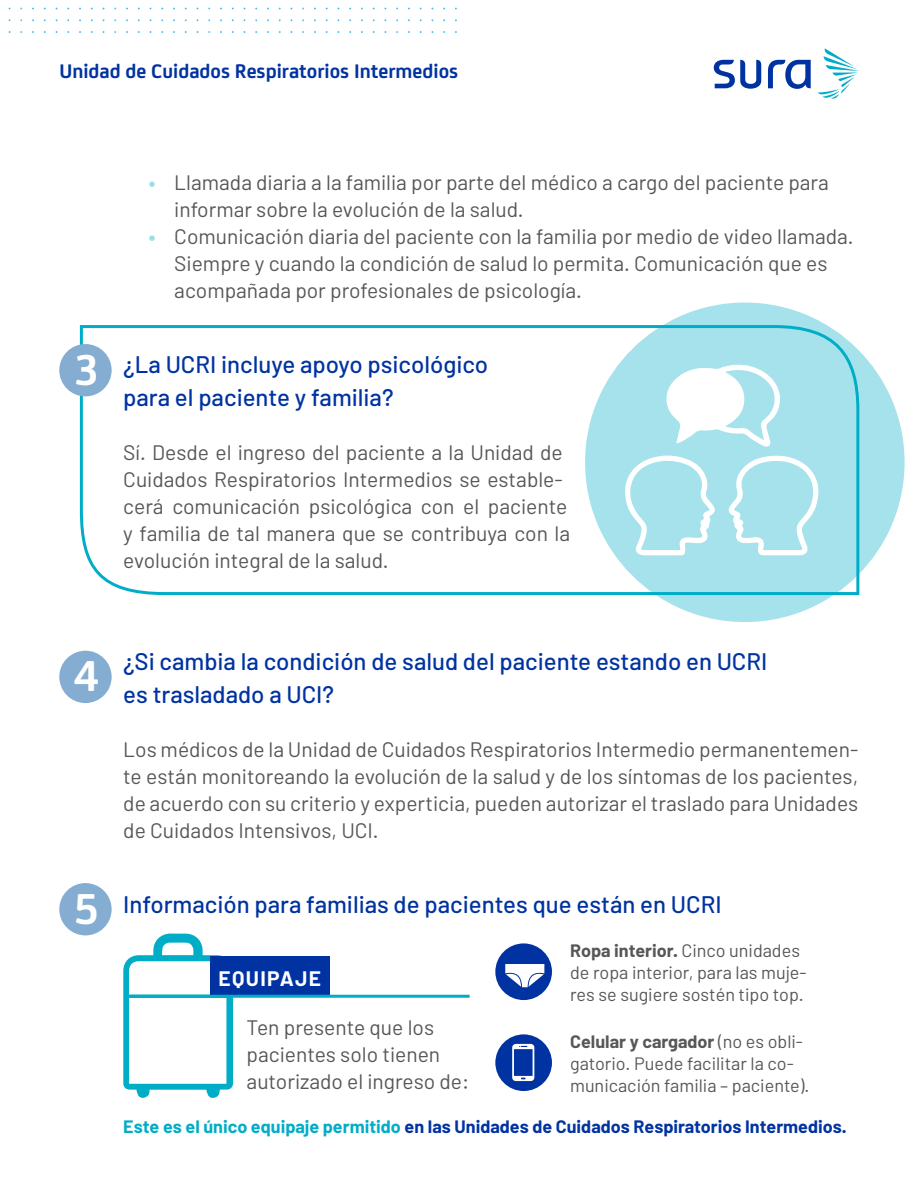
<style>
.page{position:relative;width:918px;height:1188px;background:#fff}
.page>*{position:absolute;margin:0;border:0;box-sizing:border-box;transform-origin:0 0}
.t1{font:700 46.2px "FS Joey";color:#fff}
.t2{font:500 24px/33px "Barlow";color:#0033a1}
.t3{font:21px/27px "Barlow";color:#575756}
.t4{font:700 21px "FS Joey";color:#0033a1}
.t5{font:700 21px "Barlow";letter-spacing:.06em;color:#fff}
.t6{font:18px/21.6px "Barlow";color:#575756}
.t7{font:700 18px "Barlow";color:#0033a1}
.s1{font-weight:700;color:#99dee9}
.s2{font-weight:700}
.s3{color:#00adc7}
</style>
<div class="page">
<svg style="left:818px;top:48px;width:40px;height:51px"></svg>
<svg style="left:714px;top:60px;width:47px;height:29px"></svg>
<svg style="left:768px;top:60px;width:43px;height:29px"></svg>
<svg style="left:78px;top:324px;width:782px;height:272px"></svg>
<div style="left:585px;top:303px;width:320px;height:319px;background:#a6e2eb;border-radius:50%"></div>
<svg style="left:666px;top:364px;width:114px;height:83px"></svg>
<svg style="left:728px;top:455px;width:91px;height:100px"></svg>
<svg style="left:625px;top:455px;width:90px;height:100px"></svg>
<div style="left:59px;top:651px;width:53px;height:52px;background:#85add1;border-radius:50%"></div>
<div style="left:59px;top:344px;width:53px;height:52px;background:#85add1;border-radius:50%"></div>
<div style="left:59px;top:883px;width:53px;height:52px;background:#85add1;border-radius:50%"></div>
<svg style="left:123px;top:933px;width:110px;height:165px"></svg>
<div style="left:210px;top:957px;width:120px;height:38px;background:#0033a1"></div>
<div style="left:495px;top:943px;width:57px;height:57px;background:#0033a1;border-radius:50%"></div>
<svg style="left:505px;top:964px;width:39px;height:23px"></svg>
<div style="left:495px;top:1034px;width:57px;height:57px;background:#0033a1;border-radius:50%"></div>
<svg style="left:512px;top:1044px;width:22px;height:37px"></svg>
<hr style="left:126px;top:995px;width:344px;height:3px;background:#00adc7">
<p class="t4" style="left:60px;top:55px;width:400px">Unidad de Cuidados Respiratorios Intermedios</p>
<h1 class="t1" style="left:74px;top:335px;width:26px">3</h1>
<p class="t3" style="left:174px;top:168px;width:656px;text-indent:-25px"><span class="s1">•</span> Llamada diaria a la familia por parte del médico a cargo del paciente para informar sobre la evolución de la salud.</p>
<p class="t3" style="left:174px;top:222px;width:681px;text-indent:-25px"><span class="s1">•</span> Comunicación diaria del paciente con la familia por medio de video llamada.<br>Siempre y cuando la condición de salud lo permita. Comunicación que es acompañada por profesionales de psicología.</p>
<p class="t2" style="left:123px;top:347px;width:366px">¿La UCRI incluye apoyo psicológico para el paciente y familia?</p>
<p class="t3" style="left:123px;top:438px;width:448px">Sí. Desde el ingreso del paciente a la Unidad de Cuidados Respiratorios Intermedios se estable&shy;cerá comunicación psicológica con el paciente y familia de tal manera que se contribuya con la evolución integral de la salud.</p>
<h1 class="t1" style="left:74px;top:641px;width:26px">4</h1>
<h1 class="t1" style="left:74px;top:874px;width:26px">5</h1>
<p class="t2" style="left:123px;top:644px;width:646px">¿Si cambia la condición de salud del paciente estando en UCRI es trasladado a UCI?</p>
<p class="t3" style="left:123px;top:735px;width:737px;text-align:justify">Los médicos de la Unidad de Cuidados Respiratorios Intermedio permanentemen&shy;te están monitoreando la evolución de la salud y de los síntomas de los pacientes, de acuerdo con su criterio y experticia, pueden autorizar el traslado para Unidades de Cuidados Intensivos, UCI.</p>
<p class="t2" style="left:123px;top:887px;width:600px">Información para familias de pacientes que están en UCRI</p>
<p class="t5" style="left:219px;top:966px;width:104px">EQUIPAJE</p>
<p class="t3" style="left:247px;top:1013px;width:224px">Ten presente que los pacientes solo tienen autorizado el ingreso de:</p>
<p class="t6" style="left:570px;top:940px;width:238px"><span class="s2">Ropa interior.</span> Cinco unidades de ropa interior, para las muje&shy;res se sugiere sostén tipo top.</p>
<p class="t6" style="left:570px;top:1031px;width:241px"><span class="s2">Celular y cargador</span> (no es obli&shy;gatorio. Puede facilitar la co&shy;municación familia – paciente).</p>
<p class="t7" style="left:123px;top:1115px;width:725px"><span class="s3">Este es el único equipaje permitido</span> en las Unidades de Cuidados Respiratorios Intermedios.</p>
</div>
